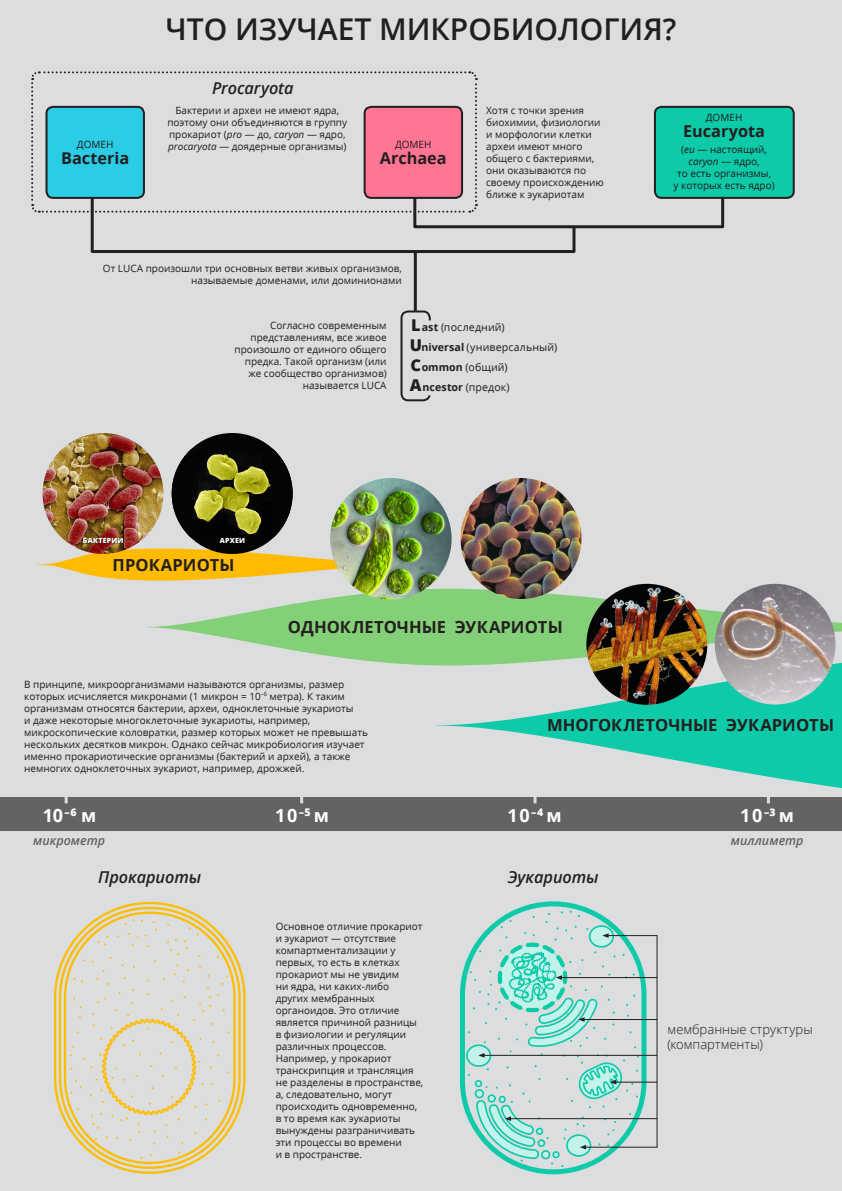
<style>
.page{position:relative;width:842px;height:1191px;background:#dcdddf}
.page>*{position:absolute;margin:0;border:0;box-sizing:border-box;transform-origin:0 0}
.t1{font:600 30px "Open Sans";color:#231f20}
.t2{font:700 18px "Open Sans";letter-spacing:.09em;color:#fff}
.t3{font:700 16.6px "Open Sans";color:#231f20}
.t4{font:italic 600 16.3px "Open Sans";letter-spacing:-.005em;color:#231f20}
.t5{font:700 16.3px "Open Sans";letter-spacing:-.005em;color:#231f20}
.t6{font:800 16.3px "Open Sans";color:#231f20}
.t7{font:300 13px/15.6px "Open Sans";color:#231f20}
.t8{font:italic 600 12.4px "Open Sans";color:#636366}
.t9{font:10.6px "Open Sans";letter-spacing:.01em;color:#231f20}
.t10{font:10px/12px "Open Sans";color:#231f20}
.t11{font:800 7.1px "Open Sans";letter-spacing:.03em;color:#fff}
.s1{font-style:italic}
.s2{font-weight:700}
</style>
<div class="page">
<div style="left:655px;top:107px;width:139px;height:91px;background:#0dcaa9;border-radius:7px"></div>
<div style="left:654px;top:106px;width:141px;height:93px;border:2px solid #231f20;border-radius:7px"></div>
<svg style="left:400px;top:309px;width:31px;height:93px"></svg>
<div style="left:413px;top:197px;width:311px;height:31px;border:3px solid #231f20"></div>
<svg style="left:31px;top:71px;width:546px;height:183px"></svg>
<hr style="left:414px;top:251px;width:3px;height:60px;background:#231f20">
<svg style="left:54px;top:903px;width:192px;height:271px"></svg>
<svg style="left:70px;top:919px;width:159px;height:225px"></svg>
<div style="left:460px;top:901px;width:186px;height:273px;border:5px solid #0dcaa9;border-radius:91px"></div>
<div style="left:466px;top:1044px;width:25px;height:22px;border:2px solid #0dcaa9;border-radius:50%"></div>
<hr style="left:657px;top:935px;width:1px;height:212px;background:#231f20">
<hr style="left:607px;top:935px;width:50px;height:1px;background:#231f20">
<hr style="left:560px;top:977px;width:97px;height:1px;background:#231f20">
<hr style="left:583px;top:1019px;width:74px;height:1px;background:#231f20">
<hr style="left:614px;top:1082px;width:43px;height:1px;background:#231f20">
<hr style="left:483px;top:1055px;width:174px;height:1px;background:#231f20">
<hr style="left:509px;top:1118px;width:148px;height:1px;background:#231f20">
<hr style="left:584px;top:1147px;width:73px;height:1px;background:#231f20">
<svg style="left:468px;top:910px;width:171px;height:257px"></svg>
<svg style="left:36px;top:548px;width:307px;height:32px"></svg>
<img style="left:43px;top:433px;width:120px;height:121px;border-radius:60px">
<div style="left:83px;top:538px;width:41px;height:5px;background:#231f20;opacity:.75"></div>
<div style="left:172px;top:433px;width:121px;height:121px;background:#040404;border-radius:50%"></div>
<img style="left:172px;top:449px;width:121px;height:89px">
<div style="left:0;top:797px;width:842px;height:33px;background:#636366"></div>
<svg style="left:300px;top:797px;width:3px;height:6px"></svg>
<svg style="left:65px;top:797px;width:3px;height:6px"></svg>
<svg style="left:147px;top:589px;width:695px;height:76px;fill:#84d078"></svg>
<img style="left:460px;top:478px;width:121px;height:121px;border-radius:60px">
<img style="left:330px;top:478px;width:122px;height:121px;border-radius:61px">
<svg style="left:434px;top:642px;width:408px;height:162px"></svg>
<img style="left:715px;top:584px;width:120px;height:120px;border-radius:60px">
<img style="left:586px;top:584px;width:121px;height:121px;border-radius:60px">
<p class="t1" style="left:165px;top:8px;width:512px">ЧТО ИЗУЧАЕТ МИКРОБИОЛОГИЯ?</p>
<p class="t10" style="left:77px;top:138px;width:38px">ДОМЕН</p>
<p class="t5" style="left:61px;top:146px;width:70px">Bacteria</p>
<p class="t4" style="left:212px;top:77px;width:83px">Procaryota</p>
<p class="t10" style="left:167px;top:104px;width:181px;text-align:center">Бактерии и археи не имеют ядра, поэтому они объединяются в группу прокариот (<span class="s1">pro</span> — до, <span class="s1">caryon</span> — ядро, <span class="s1">procaryota</span> — доядерные организмы)</p>
<p class="t10" style="left:395px;top:138px;width:38px">ДОМЕН</p>
<p class="t5" style="left:380px;top:146px;width:68px">Archaea</p>
<p class="t10" style="left:103px;top:262px;width:300px;text-align:right">От LUCA произошли три основных ветви живых организмов, называемые доменами, или доминионами</p>
<p class="t10" style="left:486px;top:104px;width:119px">Хотя с точки зрения биохимии, физиологии и морфологии клетки археи имеют много общего с бактериями, они оказываются по своему происхождению ближе к эукариотам</p>
<p class="t10" style="left:235px;top:319px;width:154px;text-align:right">Согласно современным представлениям, все живое произошло от единого общего предка. Такой организм (или же сообщество организмов) называется LUCA</p>
<p class="t6" style="left:411px;top:313px;width:11px">L</p>
<p class="t6" style="left:410px;top:333px;width:14px">U</p>
<p class="t6" style="left:411px;top:353px;width:12px">C</p>
<p class="t6" style="left:410px;top:373px;width:13px">A</p>
<p class="t9" style="left:422px;top:320px;width:84px"><span class="s2">ast</span> (последний)</p>
<p class="t9" style="left:421px;top:340px;width:137px"><span class="s2">niversal</span> (универсальный)</p>
<p class="t9" style="left:422px;top:360px;width:87px"><span class="s2">ommon</span> (общий)</p>
<p class="t9" style="left:423px;top:380px;width:89px"><span class="s2">ncestor</span> (предок)</p>
<p class="t11" style="left:83px;top:534px;width:42px">БАКТЕРИИ</p>
<p class="t11" style="left:220px;top:534px;width:27px">АРХЕИ</p>
<p class="t3" style="left:113px;top:553px;width:124px">ПРОКАРИОТЫ</p>
<p class="t3" style="left:288px;top:615px;width:276px">ОДНОКЛЕТОЧНЫЕ ЭУКАРИОТЫ</p>
<p class="t10" style="left:706px;top:111px;width:38px">ДОМЕН</p>
<p class="t5" style="left:683px;top:119px;width:83px">Eucaryota</p>
<p class="t10" style="left:673px;top:143px;width:103px;text-align:center">(<span class="s1">eu</span> — настоящий, <span class="s1">caryon</span> — ядро,<br>то есть организмы, у которых есть ядро)</p>
<p class="t10" style="left:24px;top:677px;width:345px">В принципе, микроорганизмами называются организмы, размер которых исчисляется микронами (1 микрон = 10<sup>–6</sup> метра). К таким организмам относятся бактерии, археи, одноклеточные эукариоты<br>и даже некоторые многоклеточные эукариоты, например, микроскопические коловратки, размер которых может не превышать нескольких десятков микрон. Однако сейчас микробиология изучает именно прокариотические организмы (бактерий и архей), а также немногих одноклеточных эукариот, например, дрожжей.</p>
<p class="t3" style="left:547px;top:713px;width:289px">МНОГОКЛЕТОЧНЫЕ ЭУКАРИОТЫ</p>
<p class="t2" style="left:43px;top:803px;width:55px">10<sup>–6</sup> м</p>
<p class="t2" style="left:275px;top:803px;width:55px">10<sup>–5</sup> м</p>
<p class="t2" style="left:508px;top:803px;width:56px">10<sup>–4</sup> м</p>
<p class="t2" style="left:740px;top:803px;width:55px">10<sup>–3</sup> м</p>
<p class="t8" style="left:33px;top:832px;width:73px">микрометр</p>
<p class="t8" style="left:731px;top:832px;width:74px">миллиметр</p>
<p class="t4" style="left:98px;top:865px;width:105px">Прокариоты</p>
<p class="t4" style="left:508px;top:865px;width:92px">Эукариоты</p>
<p class="t10" style="left:276px;top:920px;width:149px">Основное отличие прокариот и эукариот — отсутствие компартментализации у первых, то есть в клетках прокариот мы не увидим<br>ни ядра, ни каких-либо других мембранных органоидов. Это отличие является причиной разницы в физиологии и регуляции различных процессов.<br>Например, у прокариот транскрипция и трансляция не разделены в пространстве, а, следовательно, могут происходить одновременно, в то время как эукариоты вынуждены разграничивать эти процессы во времени<br>и в пространстве.</p>
<p class="t7" style="left:667px;top:1020px;width:147px">мембранные структуры (компартменты)</p>
</div>
